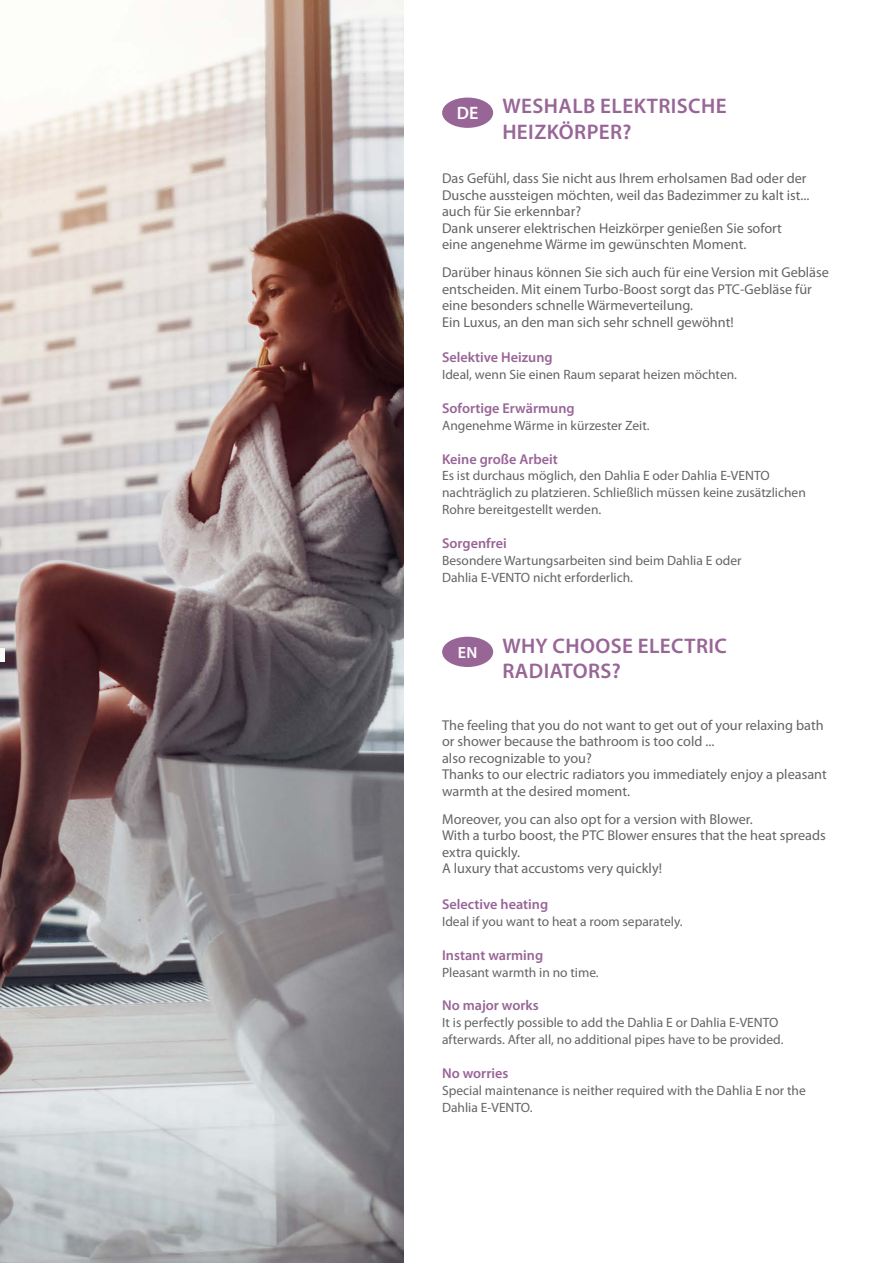
<style>
.page{position:relative;width:893px;height:1263px;background:#fff}
.page>*{position:absolute;margin:0;border:0;box-sizing:border-box;transform-origin:0 0}
.t1{font:300 21.15px/25.3px "X Myriad Pro";letter-spacing:.02em;color:#986597}
.t2{font:300 18px "X Myriad Pro";color:#fff}
.t3{font:300 16.2px "X Myriad Pro";color:#fff}
.t4{font:14.25px/16.5px "Myriad Pro";color:#636466}
.t5{font:300 14.25px "X Myriad Pro";color:#986597}
.t6{font:13.5px/16.8px "Myriad Pro";color:#636466}
</style>
<div class="page">
<img style="left:0;top:0;width:404px;height:1263px">
<hr style="left:0;top:648px;width:4px;height:13px;background:#f7f8f8">
<div style="left:442px;top:637px;width:51px;height:30px;background:#986597;border-radius:50%"></div>
<div style="left:442px;top:98px;width:51px;height:30px;background:#986597;border-radius:50%"></div>
<p class="t2" style="left:457px;top:102px;width:23px">DE</p>
<p class="t1" style="left:502px;top:93px;width:226px">WESHALB ELEKTRISCHE<br>HEIZKÖRPER?</p>
<p class="t4" style="left:442px;top:170px;width:369px">Das Gefühl, dass Sie nicht aus Ihrem erholsamen Bad oder der Dusche aussteigen möchten, weil das Badezimmer zu kalt ist... auch für Sie erkennbar?<br>Dank unserer elektrischen Heizkörper genießen Sie sofort eine angenehme Wärme im gewünschten Moment.</p>
<p class="t4" style="left:442px;top:264px;width:388px">Darüber hinaus können Sie sich auch für eine Version mit Gebläse entscheiden. Mit einem Turbo-Boost sorgt das PTC-Gebläse für eine besonders schnelle Wärmeverteilung.<br>Ein Luxus, an den man sich sehr schnell gewöhnt!</p>
<p class="t5" style="left:442px;top:348px;width:112px">Selektive Heizung</p>
<p class="t6" style="left:442px;top:366px;width:296px">Ideal, wenn Sie einen Raum separat heizen möchten.</p>
<p class="t5" style="left:442px;top:399px;width:134px">Sofortige Erwärmung</p>
<p class="t6" style="left:442px;top:417px;width:209px">Angenehme Wärme in kürzester Zeit.</p>
<p class="t5" style="left:442px;top:450px;width:117px">Keine große Arbeit</p>
<p class="t6" style="left:442px;top:467px;width:365px">Es ist durchaus möglich, den Dahlia E oder Dahlia E-VENTO nachträglich zu platzieren. Schließlich müssen keine zusätzlichen<br>Rohre bereitgestellt werden.</p>
<p class="t5" style="left:442px;top:534px;width:66px">Sorgenfrei</p>
<p class="t6" style="left:442px;top:552px;width:301px">Besondere Wartungsarbeiten sind beim Dahlia E oder<br>Dahlia E-VENTO nicht erforderlich.</p>
<p class="t3" style="left:458px;top:642px;width:21px">EN</p>
<p class="t1" style="left:502px;top:632px;width:226px">WHY CHOOSE ELECTRIC<br>RADIATORS?</p>
<p class="t4" style="left:442px;top:716px;width:386px">The feeling that you do not want to get out of your relaxing bath or shower because the bathroom is too cold ...<br>also recognizable to you?<br>Thanks to our electric radiators you immediately enjoy a pleasant warmth at the desired moment.</p>
<p class="t4" style="left:442px;top:810px;width:385px">Moreover, you can also opt for a version with Blower.<br>With a turbo boost, the PTC Blower ensures that the heat spreads extra quickly.<br>A luxury that accustoms very quickly!</p>
<p class="t5" style="left:442px;top:895px;width:108px">Selective heating</p>
<p class="t6" style="left:442px;top:913px;width:242px">Ideal if you want to heat a room separately.</p>
<p class="t5" style="left:442px;top:946px;width:103px">Instant warming</p>
<p class="t6" style="left:442px;top:963px;width:158px">Pleasant warmth in no time.</p>
<p class="t5" style="left:442px;top:996px;width:98px">No major works</p>
<p class="t6" style="left:442px;top:1014px;width:338px">It is perfectly possible to add the Dahlia E or Dahlia E-VENTO</p>
<p class="t6" style="left:442px;top:1031px;width:343px">afterwards. After all, no additional pipes have to be provided.</p>
<p class="t5" style="left:442px;top:1064px;width:68px">No worries</p>
<p class="t6" style="left:442px;top:1082px;width:365px">Special maintenance is neither required with the Dahlia E nor the<br>Dahlia E-VENTO.</p>
</div>
